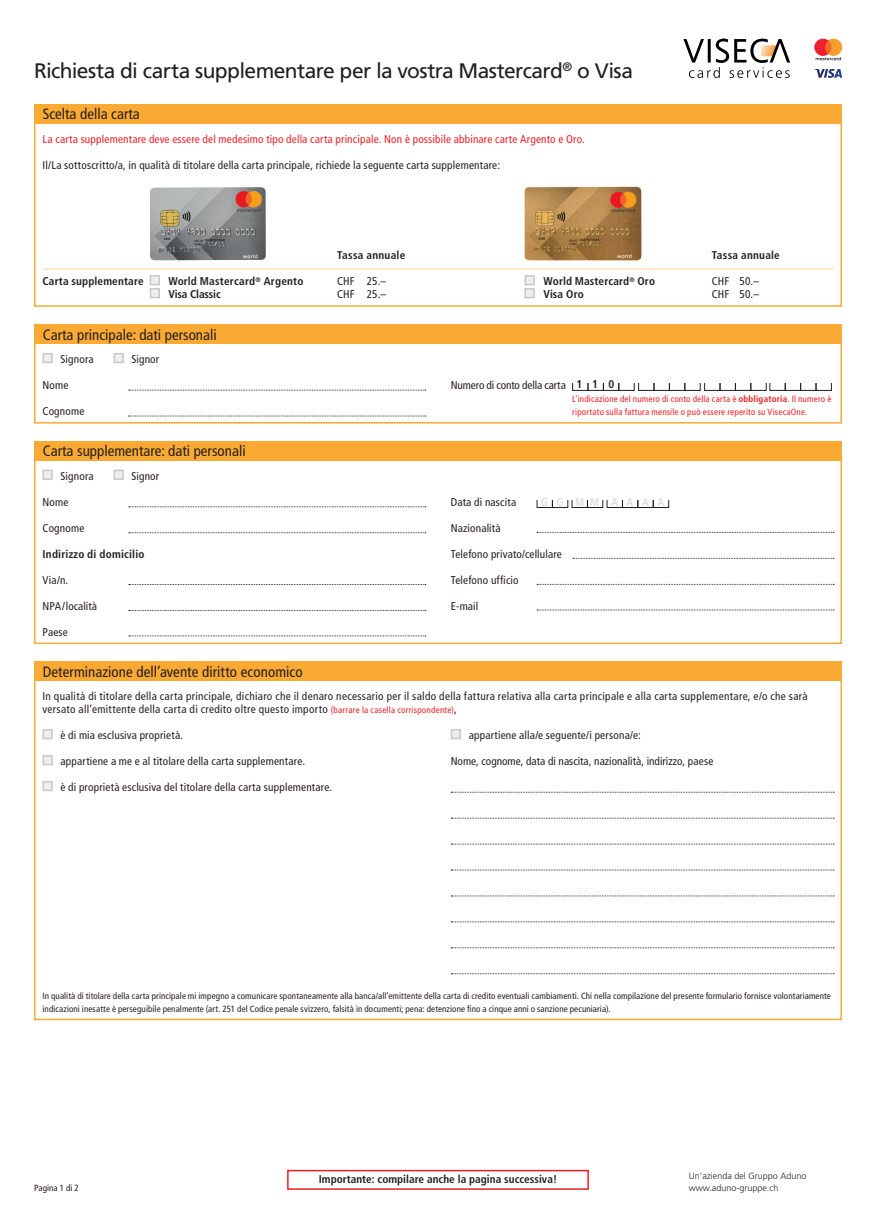
<style>
.page{position:relative;width:876px;height:1229px;background:#fff}
.page>*{position:absolute;margin:0;border:0;box-sizing:border-box;transform-origin:0 0}
.t1{font:21px "Frutiger LT Pro";letter-spacing:-.03em;color:#231f20}
.t2{font:condensed 15px "Frutiger LT Pro";color:#231f20}
.t3{font:condensed 11.25px/12.9px "Frutiger LT Pro";letter-spacing:.015em;color:#231f20}
.t4{font:700 condensed 11.25px "Frutiger LT Pro";letter-spacing:.01em;color:#231f20}
.t5{font:condensed 11.25px "Frutiger LT Pro";letter-spacing:.015em;color:#ee1d23}
.t6{font:condensed 11.25px "Frutiger LT Pro";letter-spacing:-.01em;color:#231f20}
.t7{font:700 condensed 11.25px "Frutiger LT Pro";letter-spacing:-.015em;color:#231f20}
.t8{font:700 condensed 11.25px "Frutiger LT Pro";color:#dcdddf}
.t9{font:condensed 9px/12.9px "Frutiger LT Pro";letter-spacing:.01em;color:#231f20}
.t10{font:condensed 9px/12.9px "Frutiger LT Pro";letter-spacing:.02em;color:#ee1d23}
.t11{font:300 9px "Frutiger LT Pro";color:#231f20}
.s1{font-weight:700}
.s2{font-size:9px;color:#ee1d23}
</style>
<div class="page">
<div style="left:43px;top:353px;width:10px;height:10px;background:#eeeeef;border:2px solid #c7c8ca"></div>
<div style="left:114px;top:353px;width:10px;height:10px;background:#eeeeef;border:2px solid #c7c8ca"></div>
<div style="left:43px;top:470px;width:10px;height:10px;background:#eeeeef;border:2px solid #c7c8ca"></div>
<div style="left:114px;top:470px;width:10px;height:10px;background:#eeeeef;border:2px solid #c7c8ca"></div>
<svg style="left:129px;top:390px;width:297px;height:1px"></svg>
<svg style="left:129px;top:506px;width:297px;height:1px"></svg>
<svg style="left:537px;top:532px;width:297px;height:1px"></svg>
<svg style="left:129px;top:416px;width:297px;height:1px"></svg>
<svg style="left:129px;top:532px;width:297px;height:1px"></svg>
<svg style="left:573px;top:558px;width:261px;height:1px"></svg>
<div style="left:34px;top:324px;width:808px;height:20px;background:#faaa33"></div>
<div style="left:34px;top:104px;width:808px;height:20px;background:#faaa33"></div>
<div style="left:150px;top:275px;width:10px;height:10px;background:#eeeeef;border:2px solid #c7c8ca"></div>
<div style="left:524px;top:275px;width:11px;height:10px;background:#eeeeef;border:2px solid #c7c8ca"></div>
<div style="left:150px;top:288px;width:10px;height:10px;background:#eeeeef;border:2px solid #c7c8ca"></div>
<div style="left:524px;top:288px;width:11px;height:10px;background:#eeeeef;border:2px solid #c7c8ca"></div>
<div style="left:34px;top:108px;width:808px;height:199px;border:2px solid #faaa33"></div>
<div style="left:34px;top:337px;width:808px;height:86px;border:2px solid #faaa33"></div>
<div style="left:34px;top:661px;width:808px;height:20px;background:#faaa33"></div>
<svg style="left:451px;top:792px;width:383px;height:1px"></svg>
<svg style="left:451px;top:818px;width:383px;height:1px"></svg>
<svg style="left:451px;top:870px;width:383px;height:1px"></svg>
<svg style="left:451px;top:921px;width:383px;height:1px"></svg>
<svg style="left:451px;top:844px;width:383px;height:1px"></svg>
<svg style="left:451px;top:895px;width:383px;height:1px"></svg>
<svg style="left:451px;top:947px;width:383px;height:1px"></svg>
<svg style="left:451px;top:973px;width:383px;height:1px"></svg>
<div style="left:43px;top:729px;width:10px;height:10px;background:#eeeeef;border:2px solid #c7c8ca"></div>
<div style="left:43px;top:755px;width:10px;height:10px;background:#eeeeef;border:2px solid #c7c8ca"></div>
<div style="left:43px;top:781px;width:10px;height:10px;background:#eeeeef;border:2px solid #c7c8ca"></div>
<div style="left:451px;top:729px;width:10px;height:10px;background:#eeeeef;border:2px solid #c7c8ca"></div>
<div style="left:34px;top:668px;width:808px;height:352px;border:2px solid #faaa33"></div>
<img style="left:150px;top:187px;width:116px;height:73px">
<img style="left:524px;top:186px;width:118px;height:75px">
<div style="left:34px;top:441px;width:808px;height:20px;background:#faaa33"></div>
<div style="left:34px;top:451px;width:808px;height:193px;border:2px solid #faaa33"></div>
<hr style="left:43px;top:269px;width:790px;height:1px;background:#fdd59f">
<svg style="left:129px;top:584px;width:297px;height:1px"></svg>
<svg style="left:537px;top:610px;width:297px;height:1px"></svg>
<svg style="left:129px;top:610px;width:297px;height:1px"></svg>
<svg style="left:129px;top:635px;width:297px;height:1px"></svg>
<svg style="left:537px;top:584px;width:297px;height:1px"></svg>
<svg style="left:683px;top:39px;width:107px;height:39px"></svg>
<svg style="left:814px;top:69px;width:28px;height:9px"></svg>
<svg style="left:814px;top:39px;width:28px;height:21px"></svg>
<div style="left:572px;top:383px;width:16px;height:8px;border:1px solid #231f20"></div>
<div style="left:588px;top:383px;width:16px;height:8px;border:1px solid #231f20"></div>
<div style="left:603px;top:383px;width:16px;height:8px;border:1px solid #231f20"></div>
<div style="left:619px;top:383px;width:15px;height:8px;border:1px solid #231f20"></div>
<div style="left:638px;top:383px;width:16px;height:8px;border:1px solid #231f20"></div>
<div style="left:654px;top:383px;width:16px;height:8px;border:1px solid #231f20"></div>
<div style="left:669px;top:383px;width:16px;height:8px;border:1px solid #231f20"></div>
<div style="left:685px;top:383px;width:15px;height:8px;border:1px solid #231f20"></div>
<div style="left:704px;top:383px;width:16px;height:8px;border:1px solid #231f20"></div>
<div style="left:720px;top:383px;width:16px;height:8px;border:1px solid #231f20"></div>
<div style="left:735px;top:383px;width:16px;height:8px;border:1px solid #231f20"></div>
<div style="left:751px;top:383px;width:15px;height:8px;border:1px solid #231f20"></div>
<div style="left:770px;top:383px;width:15px;height:8px;border:1px solid #231f20"></div>
<div style="left:785px;top:383px;width:16px;height:8px;border:1px solid #231f20"></div>
<div style="left:800px;top:383px;width:16px;height:8px;border:1px solid #231f20"></div>
<div style="left:816px;top:383px;width:16px;height:8px;border:1px solid #231f20"></div>
<div style="left:537px;top:500px;width:16px;height:8px;border:1px solid #231f20"></div>
<div style="left:552px;top:500px;width:16px;height:8px;border:1px solid #231f20"></div>
<div style="left:572px;top:500px;width:16px;height:8px;border:1px solid #231f20"></div>
<div style="left:587px;top:500px;width:16px;height:8px;border:1px solid #231f20"></div>
<div style="left:607px;top:500px;width:16px;height:8px;border:1px solid #231f20"></div>
<div style="left:622px;top:500px;width:16px;height:8px;border:1px solid #231f20"></div>
<div style="left:638px;top:500px;width:15px;height:8px;border:1px solid #231f20"></div>
<div style="left:653px;top:500px;width:16px;height:8px;border:1px solid #231f20"></div>
<div style="left:287px;top:1170px;width:302px;height:20px;border:1px solid #ee1d23"></div>
<p class="t1" style="left:34px;top:58px;width:600px">Richiesta di carta supplementare per la vostra Mastercard<sup>®</sup> o Visa</p>
<p class="t2" style="left:43px;top:105px;width:99px">Scelta della carta</p>
<p class="t5" style="left:43px;top:132px;width:544px">La carta supplementare deve essere del medesimo tipo della carta principale. Non è possibile abbinare carte Argento e Oro.</p>
<p class="t3" style="left:43px;top:158px;width:459px">Il/La sottoscritto/a, in qualità di titolare della carta principale, richiede la seguente carta supplementare:</p>
<p class="t4" style="left:337px;top:249px;width:70px">Tassa annuale</p>
<p class="t4" style="left:712px;top:249px;width:70px">Tassa annuale</p>
<p class="t4" style="left:43px;top:275px;width:103px">Carta supplementare</p>
<p class="t4" style="left:169px;top:275px;width:136px">World Mastercard<sup>®</sup> Argento</p>
<p class="t3" style="left:337px;top:275px;width:50px">CHF 25.–</p>
<p class="t4" style="left:544px;top:275px;width:113px">World Mastercard<sup>®</sup> Oro</p>
<p class="t3" style="left:712px;top:275px;width:49px">CHF 50.–</p>
<p class="t7" style="left:169px;top:288px;width:54px">Visa Classic</p>
<p class="t3" style="left:337px;top:288px;width:50px">CHF 25.–</p>
<p class="t4" style="left:544px;top:288px;width:42px">Visa Oro</p>
<p class="t3" style="left:712px;top:288px;width:49px">CHF 50.–</p>
<p class="t2" style="left:43px;top:326px;width:176px">Carta principale: dati personali</p>
<p class="t3" style="left:61px;top:353px;width:35px">Signora</p>
<p class="t3" style="left:132px;top:353px;width:29px">Signor</p>
<p class="t3" style="left:43px;top:379px;width:28px">Nome</p>
<p class="t3" style="left:43px;top:405px;width:43px">Cognome</p>
<p class="t2" style="left:43px;top:442px;width:204px">Carta supplementare: dati personali</p>
<p class="t3" style="left:61px;top:470px;width:35px">Signora</p>
<p class="t3" style="left:132px;top:470px;width:29px">Signor</p>
<p class="t3" style="left:43px;top:496px;width:28px">Nome</p>
<p class="t3" style="left:43px;top:521px;width:43px">Cognome</p>
<p class="t4" style="left:43px;top:547px;width:103px">Indirizzo di domicilio</p>
<p class="t3" style="left:43px;top:573px;width:27px">Via/n.</p>
<p class="t3" style="left:43px;top:599px;width:56px">NPA/località</p>
<p class="t3" style="left:43px;top:625px;width:27px">Paese</p>
<p class="t2" style="left:43px;top:663px;width:261px">Determinazione dell’avente diritto economico</p>
<p class="t6" style="left:451px;top:379px;width:117px">Numero di conto della carta</p>
<p class="t4" style="left:577px;top:377px;width:39px">110</p>
<p class="t10" style="left:572px;top:393px;width:261px">L‘indicazione del numero di conto della carta è <span class="s1">obbligatoria</span>. Il numero è riportato sulla fattura mensile o può essere reperito su VisecaOne.</p>
<p class="t3" style="left:451px;top:496px;width:67px">Data di nascita</p>
<p class="t3" style="left:451px;top:521px;width:52px">Nazionalità</p>
<p class="t3" style="left:451px;top:547px;width:113px">Telefono privato/cellulare</p>
<p class="t3" style="left:451px;top:573px;width:69px">Telefono ufficio</p>
<p class="t3" style="left:451px;top:599px;width:29px">E-mail</p>
<p class="t8" style="left:541px;top:495px;width:24px">G G</p>
<p class="t8" style="left:575px;top:495px;width:26px">M M</p>
<p class="t8" style="left:611px;top:495px;width:55px">A A A A</p>
<p class="t3" style="left:43px;top:690px;width:767px">In qualità di titolare della carta principale, dichiaro che il denaro necessario per il saldo della fattura relativa alla carta principale e alla carta supplementare, e/o che sarà versato all’emittente della carta di credito oltre questo importo <span class="s2">(barrare la casella corrispondente)</span>,</p>
<p class="t3" style="left:61px;top:729px;width:124px">è di mia esclusiva proprietà.</p>
<p class="t3" style="left:61px;top:755px;width:246px">appartiene a me e al titolare della carta supplementare.</p>
<p class="t3" style="left:61px;top:781px;width:273px">è di proprietà esclusiva del titolare della carta supplementare.</p>
<p class="t3" style="left:469px;top:729px;width:174px">appartiene alla/e seguente/i persona/e:</p>
<p class="t3" style="left:451px;top:755px;width:264px">Nome, cognome, data di nascita, nazionalità, indirizzo, paese</p>
<p class="t9" style="left:43px;top:989px;width:790px">In qualità di titolare della carta principale mi impegno a comunicare spontaneamente alla banca/all’emittente della carta di credito eventuali cambiamenti. Chi nella compilazione del presente formulario fornisce volontariamente indicazioni inesatte è perseguibile penalmente (art. 251 del Codice penale svizzero, falsità in documenti; pena: detenzione fino a cinque anni o sanzione pecuniaria).</p>
<p class="t9" style="left:34px;top:1181px;width:46px">Pagina 1 di 2</p>
<p class="t4" style="left:319px;top:1172px;width:240px">Importante: compilare anche la pagina successiva!</p>
<p class="t11" style="left:689px;top:1171px;width:119px">Un’azienda del Gruppo Aduno</p>
<p class="t11" style="left:689px;top:1182px;width:91px">www.aduno-gruppe.ch</p>
</div>
